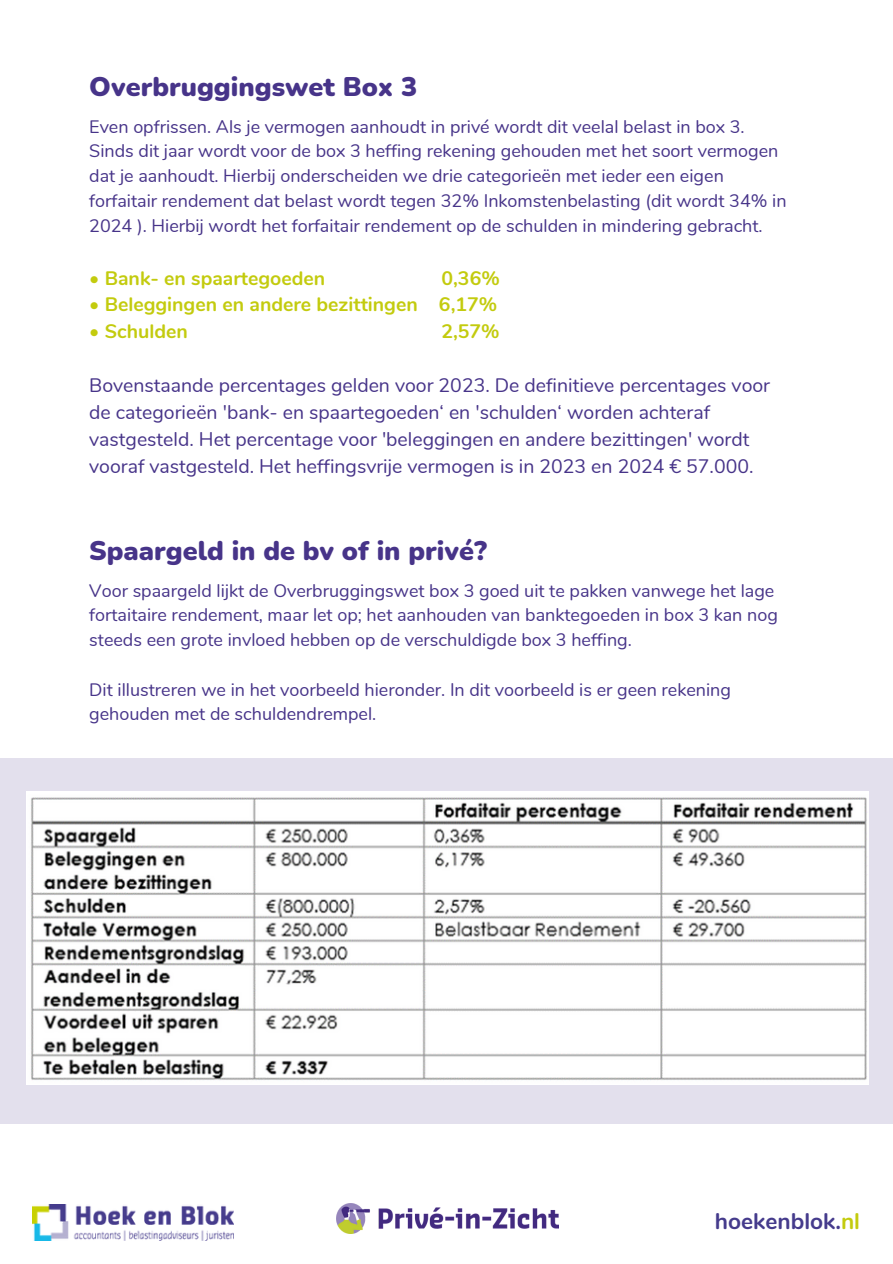
<style>
.page{position:relative;width:893px;height:1264px;background:#fff}
.page>*{position:absolute;margin:0;border:0;box-sizing:border-box;transform-origin:0 0}
.t1{font:900 27px "Nunito";color:#473489}
.t2{font:700 22.65px "Nunito";color:#453b8c}
.t3{font:19.5px/27px "Nunito";color:#473489}
.t4{font:700 19.5px "Nunito";color:#c3cb0e}
.t5{font:18px/24.8px "Nunito";color:#473489}
.s1{color:#c3cb0e}
</style>
<div class="page">
<div style="left:0;top:758px;width:892px;height:365px;background:#e3e0ed"></div>
<img style="left:33px;top:1204px;width:201px;height:36px">
<img style="left:336px;top:1203px;width:222px;height:30px">
<img style="left:27px;top:791px;width:841px;height:293px">
<p class="t1" style="left:89px;top:69px;width:329px">Overbruggingswet Box 3</p>
<p class="t5" style="left:89px;top:114px;width:698px">Even opfrissen. Als je vermogen aanhoudt in privé wordt dit veelal belast in box 3.<br>Sinds dit jaar wordt voor de box 3 heffing rekening gehouden met het soort vermogen dat je aanhoudt. Hierbij onderscheiden we drie categorieën met ieder een eigen forfaitair rendement dat belast wordt tegen 32% Inkomstenbelasting (dit wordt 34% in 2024 ). Hierbij wordt het forfaitair rendement op de schulden in mindering gebracht.</p>
<p class="t4" style="left:89px;top:265px;width:237px">• Bank- en spaartegoeden</p>
<p class="t4" style="left:441px;top:265px;width:60px">0,36%</p>
<p class="t4" style="left:89px;top:292px;width:409px">• Beleggingen en andere bezittingen 6,17%</p>
<p class="t4" style="left:89px;top:319px;width:100px">• Schulden</p>
<p class="t4" style="left:441px;top:319px;width:60px">2,57%</p>
<p class="t3" style="left:89px;top:372px;width:682px">Bovenstaande percentages gelden voor 2023. De definitieve percentages voor de categorieën 'bank- en spaartegoeden‘ en 'schulden‘ worden achteraf vastgesteld. Het percentage voor 'beleggingen en andere bezittingen' wordt vooraf vastgesteld. Het heffingsvrije vermogen is in 2023 en 2024 € 57.000.</p>
<p class="t1" style="left:89px;top:533px;width:399px">Spaargeld in de bv of in privé?</p>
<p class="t5" style="left:89px;top:578px;width:690px">Voor spaargeld lijkt de Overbruggingswet box 3 goed uit te pakken vanwege het lage fortaitaire rendement, maar let op; het aanhouden van banktegoeden in box 3 kan nog steeds een grote invloed hebben op de verschuldigde box 3 heffing.</p>
<p class="t5" style="left:89px;top:677px;width:643px">Dit illustreren we in het voorbeeld hieronder. In dit voorbeeld is er geen rekening gehouden met de schuldendrempel.</p>
<p class="t2" style="left:715px;top:1205px;width:146px">hoekenblok.<span class="s1">nl</span></p>
</div>
